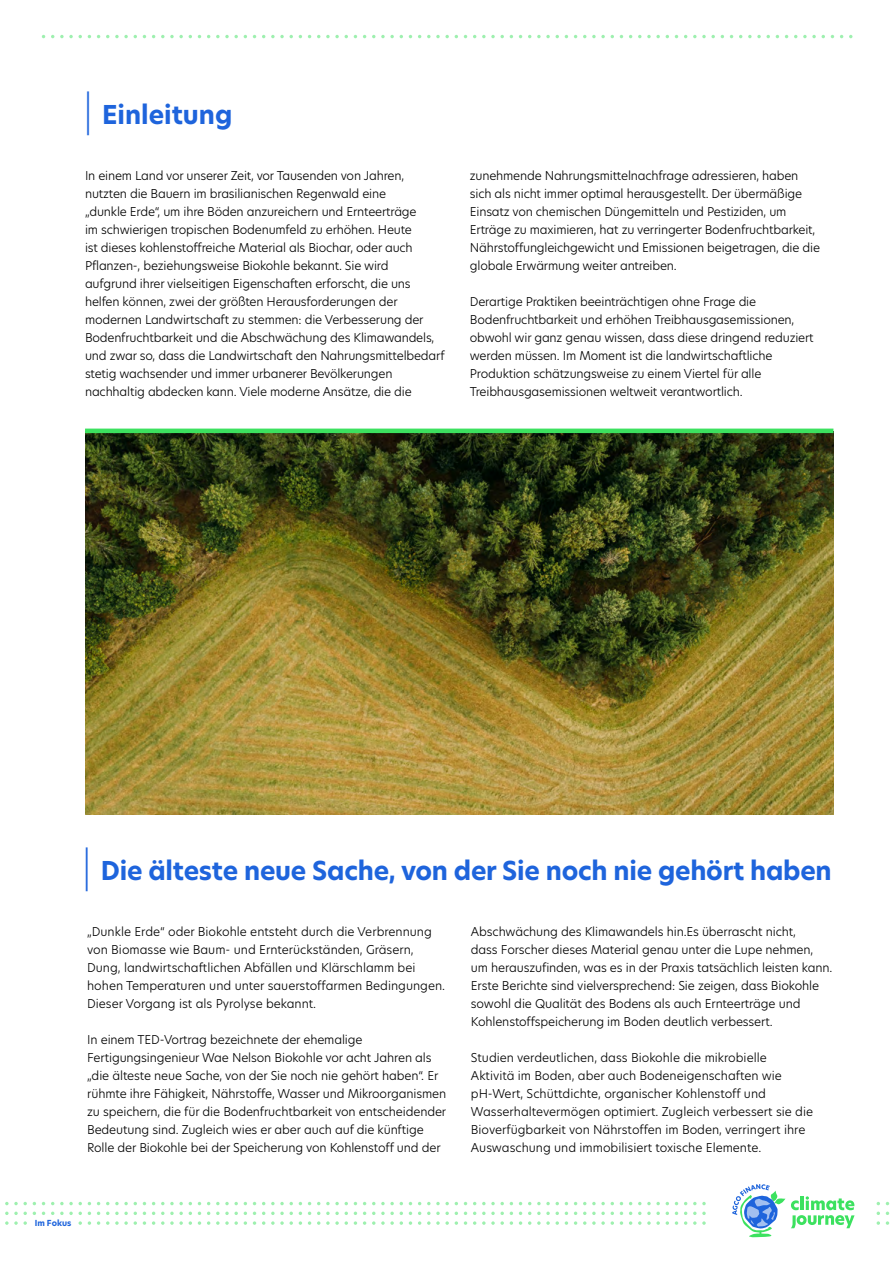
<style>
.page{position:relative;width:893px;height:1263px;background:#fff}
.page>*{position:absolute;margin:0;border:0;box-sizing:border-box;transform-origin:0 0}
.t1{font:700 25.5px "Hero New";letter-spacing:-.01em;color:#1e64dc}
.t2{font:300 12px/18px "Hero New";letter-spacing:-.015em;color:#000}
.t3{font:700 8.1px "Hero New";color:#1e64dc}
.s1{font-weight:300;font-size:39.6px}
</style>
<div class="page">
<img style="left:85px;top:433px;width:748px;height:381px">
<hr style="left:85px;top:429px;width:748px;height:4px;background:#3ce15f">
<svg style="left:60px;top:35px;width:13px;height:3px"></svg>
<svg style="left:115px;top:35px;width:13px;height:3px"></svg>
<svg style="left:161px;top:35px;width:22px;height:3px"></svg>
<svg style="left:216px;top:35px;width:22px;height:3px"></svg>
<svg style="left:271px;top:35px;width:22px;height:3px"></svg>
<svg style="left:326px;top:35px;width:13px;height:3px"></svg>
<svg style="left:381px;top:35px;width:13px;height:3px"></svg>
<svg style="left:427px;top:35px;width:22px;height:3px"></svg>
<svg style="left:482px;top:35px;width:22px;height:3px"></svg>
<svg style="left:537px;top:35px;width:22px;height:3px"></svg>
<svg style="left:592px;top:35px;width:13px;height:3px"></svg>
<svg style="left:647px;top:35px;width:13px;height:3px"></svg>
<svg style="left:693px;top:35px;width:22px;height:3px"></svg>
<svg style="left:748px;top:35px;width:22px;height:3px"></svg>
<svg style="left:803px;top:35px;width:22px;height:3px"></svg>
<svg style="left:5px;top:1211px;width:22px;height:4px"></svg>
<svg style="left:60px;top:1211px;width:13px;height:4px"></svg>
<svg style="left:115px;top:1211px;width:13px;height:4px"></svg>
<svg style="left:161px;top:1211px;width:22px;height:4px"></svg>
<svg style="left:216px;top:1211px;width:22px;height:4px"></svg>
<svg style="left:271px;top:1211px;width:22px;height:4px"></svg>
<svg style="left:326px;top:1211px;width:13px;height:4px"></svg>
<svg style="left:381px;top:1211px;width:13px;height:4px"></svg>
<svg style="left:427px;top:1211px;width:22px;height:4px"></svg>
<svg style="left:482px;top:1211px;width:22px;height:4px"></svg>
<svg style="left:537px;top:1211px;width:22px;height:4px"></svg>
<svg style="left:592px;top:1211px;width:13px;height:4px"></svg>
<svg style="left:647px;top:1211px;width:13px;height:4px"></svg>
<svg style="left:693px;top:1211px;width:13px;height:4px"></svg>
<svg style="left:5px;top:1202px;width:22px;height:3px"></svg>
<svg style="left:60px;top:1202px;width:13px;height:3px"></svg>
<svg style="left:115px;top:1202px;width:13px;height:3px"></svg>
<svg style="left:161px;top:1202px;width:22px;height:3px"></svg>
<svg style="left:216px;top:1202px;width:22px;height:3px"></svg>
<svg style="left:271px;top:1202px;width:22px;height:3px"></svg>
<svg style="left:326px;top:1202px;width:13px;height:3px"></svg>
<svg style="left:381px;top:1202px;width:13px;height:3px"></svg>
<svg style="left:427px;top:1202px;width:22px;height:3px"></svg>
<svg style="left:482px;top:1202px;width:22px;height:3px"></svg>
<svg style="left:537px;top:1202px;width:22px;height:3px"></svg>
<svg style="left:592px;top:1202px;width:13px;height:3px"></svg>
<svg style="left:647px;top:1202px;width:13px;height:3px"></svg>
<svg style="left:693px;top:1202px;width:13px;height:3px"></svg>
<svg style="left:5px;top:1221px;width:22px;height:4px"></svg>
<svg style="left:88px;top:1221px;width:3px;height:4px"></svg>
<svg style="left:97px;top:1221px;width:3px;height:4px"></svg>
<svg style="left:115px;top:1221px;width:13px;height:4px"></svg>
<svg style="left:134px;top:1221px;width:3px;height:4px"></svg>
<svg style="left:143px;top:1221px;width:3px;height:4px"></svg>
<svg style="left:152px;top:1221px;width:3px;height:4px"></svg>
<svg style="left:161px;top:1221px;width:22px;height:4px"></svg>
<svg style="left:189px;top:1221px;width:3px;height:4px"></svg>
<svg style="left:198px;top:1221px;width:3px;height:4px"></svg>
<svg style="left:207px;top:1221px;width:3px;height:4px"></svg>
<svg style="left:216px;top:1221px;width:22px;height:4px"></svg>
<svg style="left:244px;top:1221px;width:3px;height:4px"></svg>
<svg style="left:253px;top:1221px;width:3px;height:4px"></svg>
<svg style="left:262px;top:1221px;width:3px;height:4px"></svg>
<svg style="left:271px;top:1221px;width:22px;height:4px"></svg>
<svg style="left:299px;top:1221px;width:3px;height:4px"></svg>
<svg style="left:308px;top:1221px;width:3px;height:4px"></svg>
<svg style="left:317px;top:1221px;width:3px;height:4px"></svg>
<svg style="left:326px;top:1221px;width:13px;height:4px"></svg>
<svg style="left:345px;top:1221px;width:3px;height:4px"></svg>
<svg style="left:354px;top:1221px;width:3px;height:4px"></svg>
<svg style="left:363px;top:1221px;width:3px;height:4px"></svg>
<svg style="left:381px;top:1221px;width:13px;height:4px"></svg>
<svg style="left:400px;top:1221px;width:3px;height:4px"></svg>
<svg style="left:409px;top:1221px;width:3px;height:4px"></svg>
<svg style="left:418px;top:1221px;width:3px;height:4px"></svg>
<svg style="left:427px;top:1221px;width:22px;height:4px"></svg>
<svg style="left:455px;top:1221px;width:3px;height:4px"></svg>
<svg style="left:464px;top:1221px;width:3px;height:4px"></svg>
<svg style="left:473px;top:1221px;width:3px;height:4px"></svg>
<svg style="left:482px;top:1221px;width:22px;height:4px"></svg>
<svg style="left:510px;top:1221px;width:3px;height:4px"></svg>
<svg style="left:519px;top:1221px;width:3px;height:4px"></svg>
<svg style="left:528px;top:1221px;width:3px;height:4px"></svg>
<svg style="left:537px;top:1221px;width:22px;height:4px"></svg>
<svg style="left:565px;top:1221px;width:3px;height:4px"></svg>
<svg style="left:574px;top:1221px;width:3px;height:4px"></svg>
<svg style="left:592px;top:1221px;width:13px;height:4px"></svg>
<svg style="left:611px;top:1221px;width:3px;height:4px"></svg>
<svg style="left:620px;top:1221px;width:3px;height:4px"></svg>
<svg style="left:629px;top:1221px;width:3px;height:4px"></svg>
<svg style="left:647px;top:1221px;width:13px;height:4px"></svg>
<svg style="left:666px;top:1221px;width:3px;height:4px"></svg>
<svg style="left:675px;top:1221px;width:3px;height:4px"></svg>
<svg style="left:684px;top:1221px;width:3px;height:4px"></svg>
<svg style="left:693px;top:1221px;width:13px;height:4px"></svg>
<svg style="left:877px;top:1221px;width:3px;height:4px"></svg>
<svg style="left:886px;top:1221px;width:3px;height:4px"></svg>
<svg style="left:791px;top:1196px;width:63px;height:32px"></svg>
<svg style="left:732px;top:1184px;width:53px;height:53px"></svg>
<h1 class="t1" style="left:85px;top:97px;width:149px"><span class="s1">|</span> Einleitung</h1>
<p class="t2" style="left:85px;top:166px;width:361px">In einem Land vor unserer Zeit, vor Tausenden von Jahren, nutzten die Bauern im brasilianischen Regenwald eine<br>„dunkle Erde“, um ihre Böden anzureichern und Ernteerträge<br>im schwierigen tropischen Bodenumfeld zu erhöhen. Heute<br>ist dieses kohlenstoffreiche Material als Biochar, oder auch Pflanzen-, beziehungsweise Biokohle bekannt. Sie wird<br>aufgrund ihrer vielseitigen Eigenschaften erforscht, die uns helfen können, zwei der größten Herausforderungen der modernen Landwirtschaft zu stemmen: die Verbesserung der Bodenfruchtbarkeit und die Abschwächung des Klimawandels, und zwar so, dass die Landwirtschaft den Nahrungsmittelbedarf stetig wachsender und immer urbanerer Bevölkerungen nachhaltig abdecken kann. Viele moderne Ansätze, die die</p>
<p class="t2" style="left:470px;top:166px;width:352px">zunehmende Nahrungsmittelnachfrage adressieren, haben sich als nicht immer optimal herausgestellt. Der übermäßige Einsatz von chemischen Düngemitteln und Pestiziden, um Erträge zu maximieren, hat zu verringerter Bodenfruchtbarkeit, Nährstoffungleichgewicht und Emissionen beigetragen, die die globale Erwärmung weiter antreiben.</p>
<p class="t2" style="left:470px;top:292px;width:345px">Derartige Praktiken beeinträchtigen ohne Frage die Bodenfruchtbarkeit und erhöhen Treibhausgasemissionen, obwohl wir ganz genau wissen, dass diese dringend reduziert werden müssen. Im Moment ist die landwirtschaftliche Produktion schätzungsweise zu einem Viertel für alle Treibhausgasemissionen weltweit verantwortlich.</p>
<h1 class="t1" style="left:84px;top:853px;width:749px"><span class="s1">|</span> Die älteste neue Sache, von der Sie noch nie gehört haben</h1>
<p class="t2" style="left:87px;top:922px;width:359px">„Dunkle Erde“ oder Biokohle entsteht durch die Verbrennung von Biomasse wie Baum- und Ernterückständen, Gräsern, Dung, landwirtschaftlichen Abfällen und Klärschlamm bei hohen Temperaturen und unter sauerstoffarmen Bedingungen.<br>Dieser Vorgang ist als Pyrolyse bekannt.</p>
<p class="t2" style="left:87px;top:1030px;width:361px">In einem TED-Vortrag bezeichnete der ehemalige Fertigungsingenieur Wae Nelson Biokohle vor acht Jahren als „die älteste neue Sache, von der Sie noch nie gehört haben“. Er rühmte ihre Fähigkeit, Nährstoffe, Wasser und Mikroorganismen zu speichern, die für die Bodenfruchtbarkeit von entscheidender Bedeutung sind. Zugleich wies er aber auch auf die künftige Rolle der Biokohle bei der Speicherung von Kohlenstoff und der</p>
<p class="t2" style="left:471px;top:922px;width:363px">Abschwächung des Klimawandels hin.Es überrascht nicht,<br>dass Forscher dieses Material genau unter die Lupe nehmen, um herauszufinden, was es in der Praxis tatsächlich leisten kann.<br>Erste Berichte sind vielversprechend: Sie zeigen, dass Biokohle sowohl die Qualität des Bodens als auch Ernteerträge und Kohlenstoffspeicherung im Boden deutlich verbessert.</p>
<p class="t2" style="left:471px;top:1048px;width:344px">Studien verdeutlichen, dass Biokohle die mikrobielle Aktivitä im Boden, aber auch Bodeneigenschaften wie pH-Wert, Schüttdichte, organischer Kohlenstoff und Wasserhaltevermögen optimiert. Zugleich verbessert sie die Bioverfügbarkeit von Nährstoffen im Boden, verringert ihre Auswaschung und immobilisiert toxische Elemente.</p>
<p class="t3" style="left:35px;top:1217px;width:38px">Im Fokus</p>
</div>
